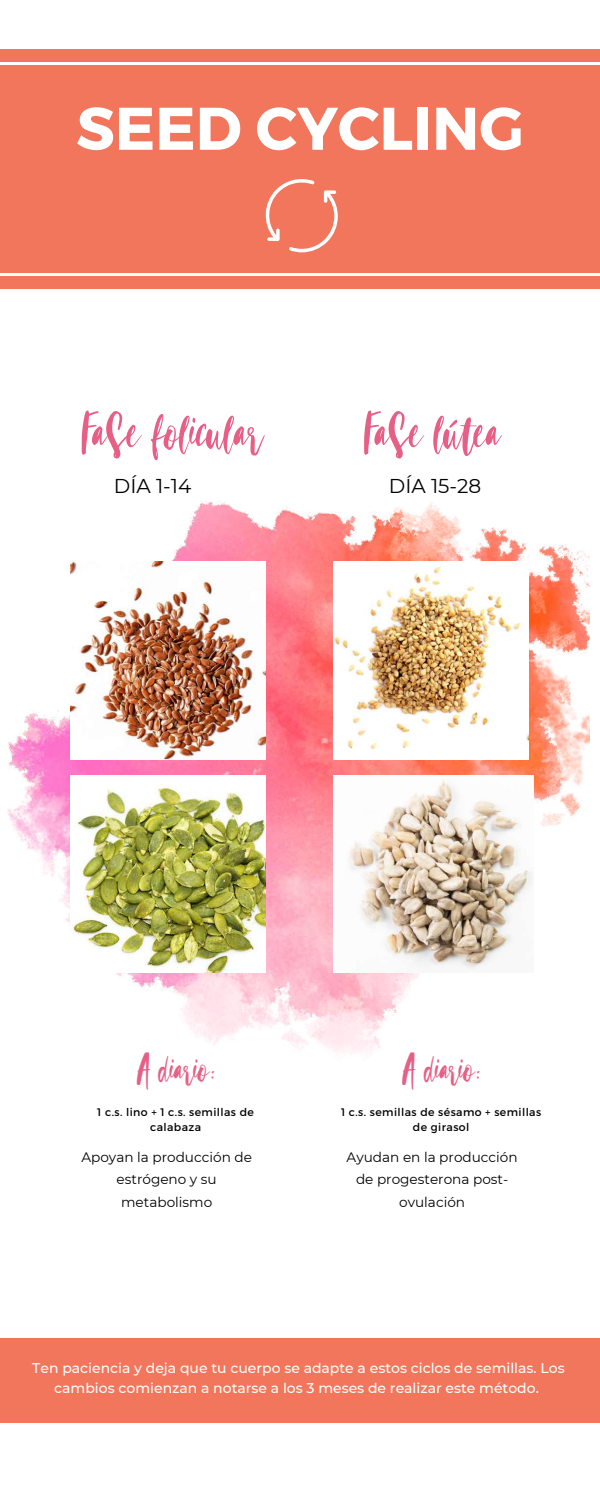
<style>
.page{position:relative;width:600px;height:1501px;background:#fff}
.page>*{position:absolute;margin:0;border:0;box-sizing:border-box;transform-origin:0 0}
.t1{font:63px "Alyshia";color:#e65f86}
.t2{font:700 60px "Montserrat";color:#fff}
.t3{font:44.3px "Alyshia";letter-spacing:-.005em;color:#e65f86}
.t4{font:20px "Montserrat";color:#000}
.t5{font:500 14px/19.5px "Montserrat";color:#fff;text-align:center}
.t6{font:13.6px/22.5px "Montserrat";color:#000;text-align:center}
.t7{font:10.9px/15px "Montserrat";letter-spacing:.04em;color:#000;text-align:center}
</style>
<div class="page">
<div style="left:0;top:49px;width:600px;height:240px;background:#f1765c"></div>
<hr style="left:0;top:63px;width:600px;height:2px;background:#fff">
<hr style="left:0;top:273px;width:600px;height:2px;background:#fff">
<div style="left:0;top:1338px;width:600px;height:84px;background:#f1765c"></div>
<img style="left:7px;top:501px;width:583px;height:553px">
<img style="left:71px;top:561px;width:195px;height:198px">
<img style="left:333px;top:561px;width:195px;height:198px">
<img style="left:71px;top:775px;width:195px;height:197px">
<img style="left:333px;top:775px;width:201px;height:197px">
<svg style="left:265px;top:179px;width:73px;height:73px"></svg>
<h2 class="t2" style="left:76px;top:89px;width:449px">SEED CYCLING</h2>
<h1 class="t1" style="left:79px;top:404px;width:186px">Fase folicular</h1>
<h1 class="t1" style="left:361px;top:404px;width:141px">Fase lútea</h1>
<h3 class="t4" style="left:114px;top:473px;width:79px">DÍA 1-14</h3>
<h3 class="t4" style="left:389px;top:473px;width:94px">DÍA 15-28</h3>
<h3 class="t3" style="left:135px;top:1049px;width:83px">A diario:</h3>
<p class="t7" style="left:97px;top:1104px;width:158px">1 c.s. lino + 1 c.s. semillas de calabaza</p>
<p class="t6" style="left:81px;top:1145px;width:172px">Apoyan la producción de estrógeno y su metabolismo</p>
<h3 class="t3" style="left:400px;top:1049px;width:83px">A diario:</h3>
<p class="t7" style="left:341px;top:1104px;width:202px">1 c.s. semillas de sésamo + semillas de girasol</p>
<p class="t6" style="left:347px;top:1145px;width:173px">Ayudan en la producción de progesterona post&shy;ovulación</p>
<p class="t5" style="left:32px;top:1357px;width:534px">Ten paciencia y deja que tu cuerpo se adapte a estos ciclos de semillas. Los cambios comienzan a notarse a los 3 meses de realizar este método.</p>
</div>
